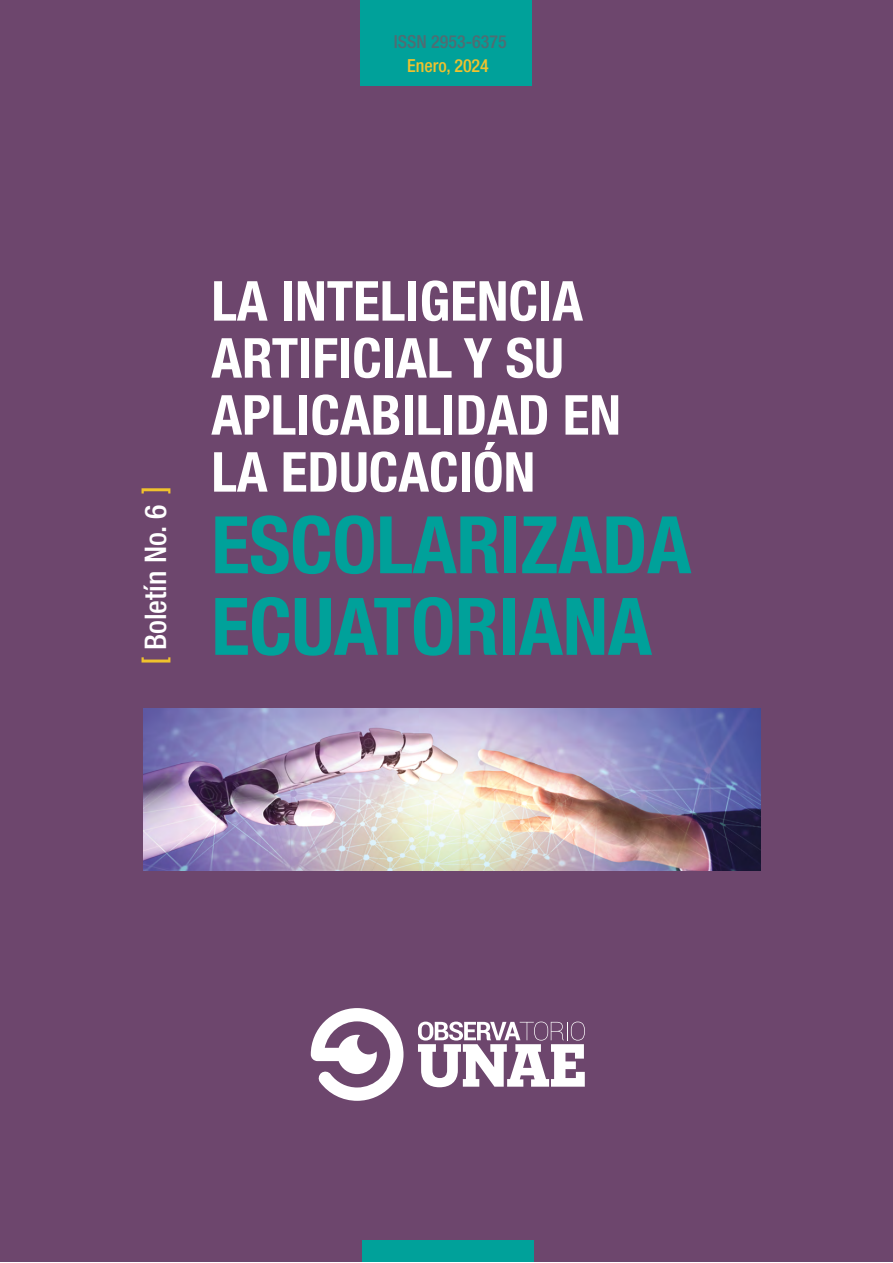
<style>
.page{position:relative;width:893px;height:1263px;background:#fff}
.page>*{position:absolute;margin:0;border:0;box-sizing:border-box;transform-origin:0 0}
.t1{font:700 condensed 79.5px/81.6px "Helvetica Neue";letter-spacing:-.005em;color:#00a19a}
.t2{font:700 condensed 55.2px/57px "Helvetica Neue";color:#fff}
.t3{font:500 condensed 29.85px "Helvetica Neue LT Std";color:#fff}
.t4{font:500 condensed 18px "Helvetica Neue LT Std";color:#506d73}
.t5{font:500 condensed 18px "Helvetica Neue LT Std";color:#f0c22d}
</style>
<div class="page">
<div style="left:0;top:0;width:893px;height:1262px;background:#6d466d"></div>
<div style="left:360px;top:0;width:172px;height:85px;background:#00a19a"></div>
<div style="left:362px;top:1240px;width:172px;height:22px;background:#00a19a"></div>
<svg style="left:418px;top:1021px;width:167px;height:66px"></svg>
<svg style="left:311px;top:1008px;width:92px;height:93px"></svg>
<svg style="left:142px;top:657px;width:28px;height:5px"></svg>
<svg style="left:142px;top:488px;width:28px;height:5px"></svg>
<img style="left:143px;top:708px;width:618px;height:162px">
<p class="t4" style="left:394px;top:31px;width:114px">ISSN 2953-6375</p>
<p class="t5" style="left:407px;top:54px;width:83px">Enero, 2024</p>
<p class="t3" style="left:138px;top:650px;width:147px;rotate:-90deg">Boletín No. 6</p>
<p class="t2" style="left:211px;top:269px;width:411px">LA INTELIGENCIA<br>ARTIFICIAL Y SU<br>APLICABILIDAD EN<br>LA EDUCACIÓN</p>
<p class="t1" style="left:211px;top:499px;width:482px">ESCOLARIZADA<br>ECUATORIANA</p>
</div>
